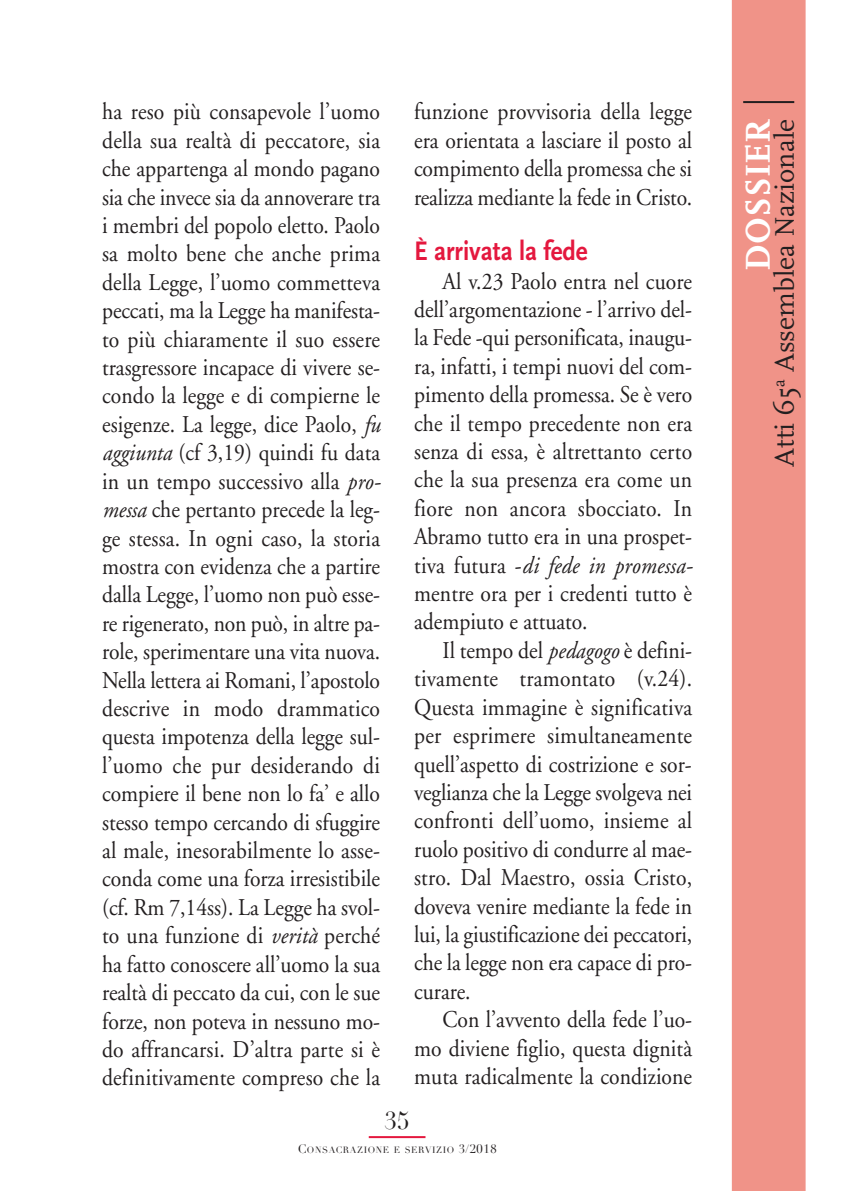
<style>
.page{position:relative;width:851px;height:1191px;background:#fff}
.page>*{position:absolute;margin:0;border:0;box-sizing:border-box;transform-origin:0 0}
.t1{font:700 36px "FF Scala";color:#fff}
.t2{font:28px "FF Scala";color:#231f20}
.t3{font:700 28px "Scala Sans";color:#e4183e;scale:.9 1}
.t4{font:24px/28.4px "Adobe Garamond";color:#231f20;text-align:justify;scale:.9 1}
.t5{font:24px "Didot";color:#231f20}
.t6{font:9px "Didot";letter-spacing:.065em;color:#231f20}
.s1{font-style:italic}
.s2{font-size:12px}
</style>
<div class="page">
<div style="left:731px;top:0;width:74px;height:1191px;background:#f09388"></div>
<hr style="left:369px;top:1136px;width:56px;height:2px;background:#e4183e">
<hr style="left:743px;top:101px;width:51px;height:2px;background:#231f20">
<p class="t4" style="left:102px;top:100px;width:311px">ha reso più consapevole l’uomo della sua realtà di peccatore, sia che appartenga al mondo pagano sia che invece sia da annoverare tra i membri del popolo eletto. Paolo sa molto bene che anche prima della Legge, l’uomo commetteva peccati, ma la Legge ha manifesta&shy;to più chiaramente il suo essere trasgressore incapace di vivere se&shy;condo la legge e di compierne le esigenze. La legge, dice Paolo, <span class="s1">fu aggiunta</span> (cf 3,19) quindi fu data in un tempo successivo alla <span class="s1">pro&shy;messa</span> che pertanto precede la leg&shy;ge stessa. In ogni caso, la storia mostra con evidenza che a partire dalla Legge, l’uomo non può esse&shy;re rigenerato, non può, in altre pa&shy;role, sperimentare una vita nuova.<br>Nella lettera ai Romani, l’apostolo descrive in modo drammatico questa impotenza della legge sul&shy;l’uomo che pur desiderando di compiere il bene non lo fa’ e allo stesso tempo cercando di sfuggire al male, inesorabilmente lo asse&shy;conda come una forza irresistibile (cf. Rm 7,14ss). La Legge ha svol&shy;to una funzione di <span class="s1">verità</span> perché ha fatto conoscere all’uomo la sua realtà di peccato da cui, con le sue forze, non poteva in nessuno mo&shy;do affrancarsi. D’altra parte si è definitivamente compreso che la</p>
<p class="t4" style="left:414px;top:100px;width:310px">funzione provvisoria della legge era orientata a lasciare il posto al compimento della promessa che si realizza mediante la fede in Cristo.</p>
<p class="t3" style="left:414px;top:234px;width:194px">È arrivata la fede</p>
<p class="t4" style="left:414px;top:269px;width:311px;text-indent:28px">Al v.23 Paolo entra nel cuore dell’argomentazione - l’arrivo del&shy;la Fede -qui personificata, inaugu&shy;ra, infatti, i tempi nuovi del com&shy;pimento della promessa. Se è vero che il tempo precedente non era senza di essa, è altrettanto certo che la sua presenza era come un fiore non ancora sbocciato. In Abramo tutto era in una prospet&shy;tiva futura -<span class="s1">di fede in promessa&shy;</span>mentre ora per i credenti tutto è adempiuto e attuato.</p>
<p class="t4" style="left:414px;top:638px;width:310px;text-indent:28px">Il tempo del <span class="s1">pedagogo</span> è defini&shy;tivamente tramontato (v.24).<br>Questa immagine è significativa per esprimere simultaneamente quell’aspetto di costrizione e sor&shy;veglianza che la Legge svolgeva nei confronti dell’uomo, insieme al ruolo positivo di condurre al mae&shy;stro. Dal Maestro, ossia Cristo, doveva venire mediante la fede in lui, la giustificazione dei peccatori, che la legge non era capace di pro&shy;curare.</p>
<p class="t4" style="left:414px;top:1007px;width:310px;text-indent:28px">Con l’avvento della fede l’uo&shy;mo diviene figlio, questa dignità muta radicalmente la condizione</p>
<p class="t5" style="left:384px;top:1106px;width:26px">35</p>
<p class="t6" style="left:297px;top:1144px;width:200px"><span class="s2">C</span>ONSACRAZIONE E SERVIZIO <span class="s2">3/2018</span></p>
<h1 class="t1" style="left:736px;top:271px;width:153px;rotate:-90deg">DOSSIER</h1>
<p class="t2" style="left:767px;top:466px;width:349px;rotate:-90deg">Atti 65<sup>a</sup> Assemblea Nazionale</p>
</div>
